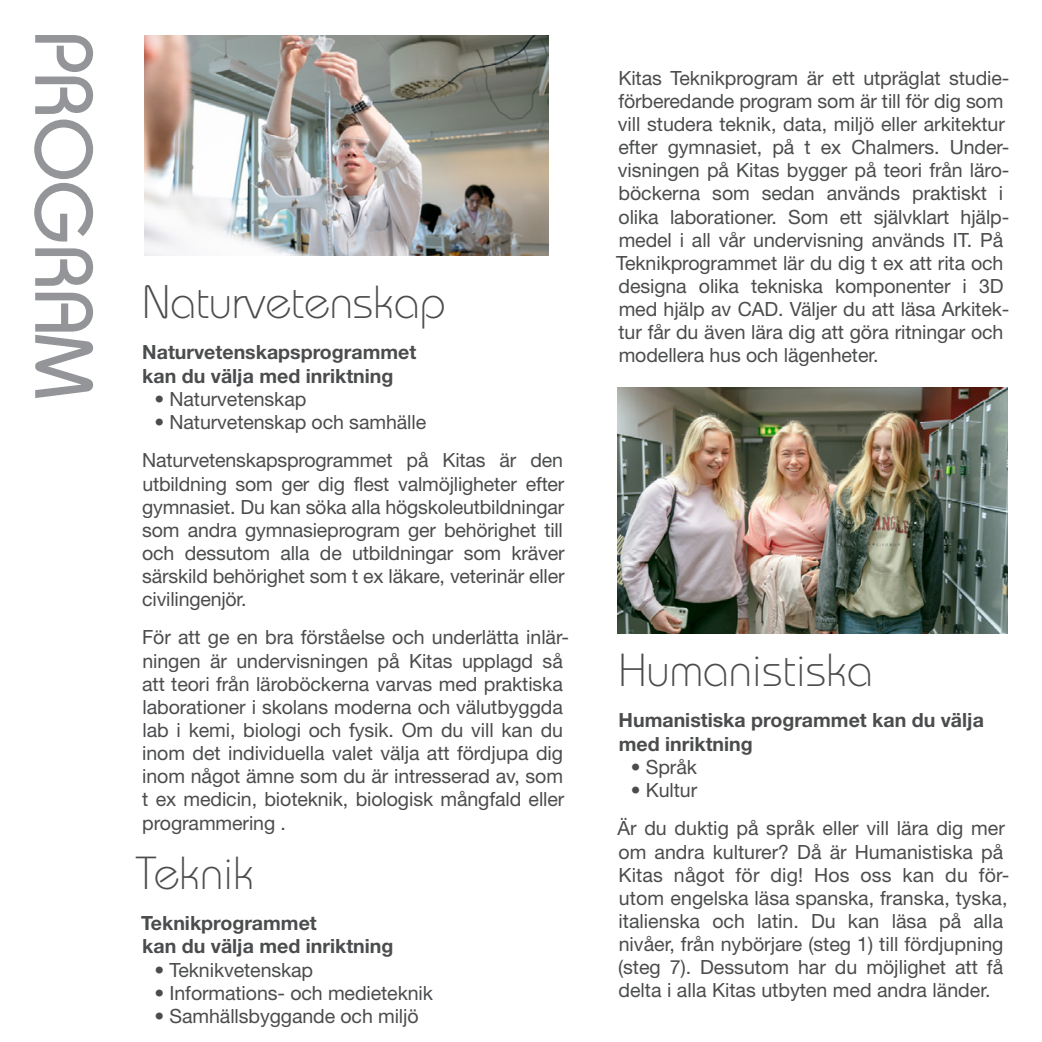
<style>
.page{position:relative;width:1042px;height:1042px;background:#fff}
.page>*{position:absolute;margin:0;border:0;box-sizing:border-box;transform-origin:0 0}
.t1{font:500 81.38px "Bauhaus Std";color:#939598}
.t2{font:300 46.2px "Bauhaus Std";color:#4b4c4d}
.t3{font:19.6px/23.1px "Helvetica Neue LT Std";letter-spacing:-.005em;color:#4b4c4d}
.t4{font:700 19.6px/23.4px "Helvetica Neue LT Std";color:#4b4c4d}
</style>
<div class="page">
<img style="left:144px;top:35px;width:404px;height:220px">
<img style="left:618px;top:387px;width:390px;height:246px">
<p class="t1" style="left:112px;top:32px;width:368px;rotate:90deg">PROGRAM</p>
<p class="t2" style="left:142px;top:275px;width:305px">Naturvetenskap</p>
<p class="t4" style="left:142px;top:340px;width:275px">Naturvetenskapsprogrammet kan du välja med inriktning</p>
<p class="t3" style="left:154px;top:387px;width:153px">• Naturvetenskap</p>
<p class="t3" style="left:142px;top:403px;width:422px;line-height:38.3px;text-indent:12px">• Naturvetenskap och samhälle<br>Naturvetenskapsprogrammet på Kitas är den</p>
<p class="t3" style="left:142px;top:472px;width:424px;text-align:justify">utbildning som ger dig flest valmöjligheter efter gymnasiet. Du kan söka alla högskoleutbildningar som andra gymnasieprogram ger behörighet till och dessutom alla de utbildningar som kräver särskild behörighet som t ex läkare, veterinär eller civilingenjör.</p>
<p class="t3" style="left:142px;top:626px;width:428px">För att ge en bra förståelse och underlätta inlär&shy;ningen är undervisningen på Kitas upplagd så att teori från läroböckerna varvas med praktiska laborationer i skolans moderna och välutbyggda lab i kemi, biologi och fysik. Om du vill kan du inom det individuella valet välja att fördjupa dig inom något ämne som du är intresserad av, som t ex medicin, bioteknik, biologisk mångfald eller programmering .</p>
<p class="t2" style="left:136px;top:845px;width:120px">Teknik</p>
<p class="t4" style="left:141px;top:910px;width:254px">Teknikprogrammet<br>kan du välja med inriktning</p>
<p class="t3" style="left:154px;top:957px;width:160px">• Teknikvetenskap</p>
<p class="t3" style="left:154px;top:981px;width:280px">• Informations- och medieteknik</p>
<p class="t3" style="left:154px;top:1004px;width:266px">• Samhällsbyggande och miljö</p>
<p class="t3" style="left:616px;top:66px;width:395px">Kitas Teknikprogram är ett utpräglat studie&shy;förberedande program som är till för dig som vill studera teknik, data, miljö eller arkitektur efter gymnasiet, på t ex Chalmers. Under&shy;visningen på Kitas bygger på teori från läro&shy;böckerna som sedan används praktiskt i olika laborationer. Som ett självklart hjälp&shy;medel i all vår undervisning används IT. På Teknikprogrammet lär du dig t ex att rita och designa olika tekniska komponenter i 3D med hjälp av CAD. Väljer du att läsa Arkitek&shy;tur får du även lära dig att göra ritningar och modellera hus och lägenheter.</p>
<p class="t2" style="left:618px;top:643px;width:256px">Humanistiska</p>
<p class="t4" style="left:618px;top:708px;width:367px">Humanistiska programmet kan du välja med inriktning</p>
<p class="t3" style="left:631px;top:755px;width:68px">• Språk</p>
<p class="t3" style="left:617px;top:771px;width:389px;line-height:38.3px;text-indent:13px">• Kultur<br>Är du duktig på språk eller vill lära dig mer</p>
<p class="t3" style="left:618px;top:840px;width:393px">om andra kulturer? Då är Humanistiska på Kitas något för dig! Hos oss kan du för&shy;utom engelska läsa spanska, franska, tyska, italienska och latin. Du kan läsa på alla nivåer, från nybörjare (steg 1) till fördjupning (steg 7). Dessutom har du möjlighet att få delta i alla Kitas utbyten med andra länder.</p>
</div>
